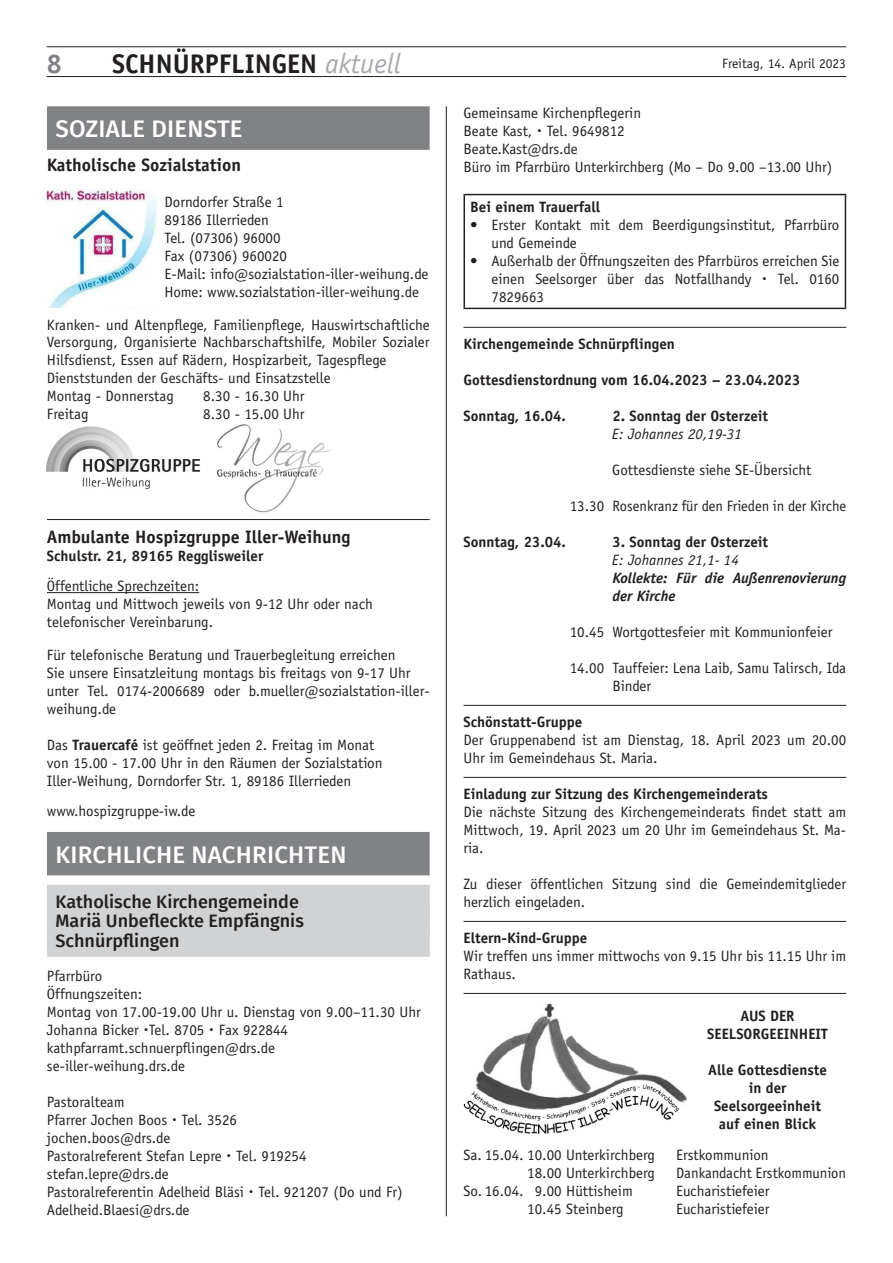
<style>
.page{position:relative;width:893px;height:1263px;background:#fff}
.page>*{position:absolute;margin:0;border:0;box-sizing:border-box;transform-origin:0 0}
.t1{font:700 27px "Officina Sans";color:#231f20}
.t2{font:700 27px "Officina Sans";color:#808285}
.t3{font:500 24px "Fira Sans";letter-spacing:.01em;color:#fff}
.t4{font:500 18px/19.5px "Fira Sans";color:#231f20}
.t5{font:700 18px "Officina Sans";color:#231f20}
.t6{font:15px/18px "Officina Sans";color:#231f20}
.t7{font:700 15px/18px "Officina Sans";color:#231f20;text-align:center}
.t8{font:italic 700 15px/18px "Officina Sans";color:#231f20}
.t9{font:italic 15px "Officina Sans";color:#231f20}
.t10{font:13.5px "Officina Sans";color:#231f20}
.s1{font-weight:400;font-style:italic;font-size:28.35px;color:#a8a9ad}
.s2{font-weight:700}
</style>
<div class="page">
<hr style="left:47px;top:76px;width:799px;height:1px;background:#231f20">
<hr style="left:47px;top:47px;width:799px;height:1px;background:#231f20">
<hr style="left:446px;top:106px;width:1px;height:1110px;background:#231f20">
<hr style="left:463px;top:327px;width:383px;height:1px;background:#231f20">
<hr style="left:463px;top:705px;width:383px;height:1px;background:#231f20">
<hr style="left:463px;top:777px;width:383px;height:1px;background:#231f20">
<hr style="left:463px;top:921px;width:383px;height:1px;background:#231f20">
<hr style="left:463px;top:993px;width:383px;height:1px;background:#231f20">
<hr style="left:463px;top:194px;width:383px;height:1px;background:#231f20">
<hr style="left:463px;top:195px;width:2px;height:113px;background:#231f20">
<hr style="left:845px;top:195px;width:1px;height:113px;background:#231f20">
<hr style="left:463px;top:308px;width:383px;height:1px;background:#231f20">
<img style="left:463px;top:1005px;width:225px;height:129px">
<hr style="left:47px;top:519px;width:383px;height:1px;background:#231f20">
<hr style="left:47px;top:592px;width:152px;height:1px;background:#231f20">
<div style="left:47px;top:106px;width:383px;height:44px;background:#808285"></div>
<img style="left:47px;top:189px;width:109px;height:118px">
<img style="left:47px;top:427px;width:154px;height:62px">
<img style="left:217px;top:424px;width:114px;height:89px">
<div style="left:47px;top:832px;width:383px;height:43px;background:#808285"></div>
<div style="left:47px;top:885px;width:383px;height:33px;background:#d1d2d4"></div>
<div style="left:47px;top:904px;width:383px;height:33px;background:#d1d2d4"></div>
<div style="left:47px;top:924px;width:383px;height:33px;background:#d1d2d4"></div>
<h1 class="t2" style="left:47px;top:47px;width:17px">8</h1>
<h1 class="t1" style="left:112px;top:47px;width:290px">SCHNÜRPFLINGEN <span class="s1">aktuell</span></h1>
<p class="t10" style="left:722px;top:55px;width:125px">Freitag, 14. April 2023</p>
<p class="t6" style="left:463px;top:104px;width:370px">Gemeinsame Kirchenpflegerin<br>Beate Kast, Tel. 9649812<br>Beate.Kast@drs.de<br>Büro im Pfarrbüro Unterkirchberg (Mo – Do 9.00 –13.00 Uhr)</p>
<p class="t7" style="left:470px;top:198px;width:131px">Bei einem Trauerfall</p>
<p class="t6" style="left:491px;top:216px;width:349px;text-indent:-21px">• Erster Kontakt mit dem Beerdigungsinstitut, Pfarrbüro und Gemeinde</p>
<p class="t6" style="left:491px;top:252px;width:349px;text-indent:-21px">• Außerhalb der Öffnungszeiten des Pfarrbüros erreichen Sie einen Seelsorger über das Notfallhandy</p>
<h2 class="t3" style="left:56px;top:109px;width:189px">SOZIALE DIENSTE</h2>
<p class="t5" style="left:47px;top:154px;width:196px">Katholische Sozialstation</p>
<p class="t6" style="left:165px;top:193px;width:265px">Dorndorfer Straße 1<br>89186 Illerrieden<br>Tel. (07306) 96000<br>Fax (07306) 960020<br>E-Mail: info@sozialstation-iller-weihung.de<br>Home: www.sozialstation-iller-weihung.de</p>
<p class="t6" style="left:47px;top:317px;width:384px;line-height:16.5px">Kranken- und Altenpflege, Familienpflege, Hauswirtschaftliche<br>Versorgung, Organisierte Nachbarschaftshilfe, Mobiler Sozialer</p>
<p class="t6" style="left:47px;top:351px;width:341px">Hilfsdienst, Essen auf Rädern, Hospizarbeit, Tagespflege<br>Dienststunden der Geschäfts- und Einsatzstelle<br>Montag - Donnerstag</p>
<p class="t6" style="left:778px;top:270px;width:63px">Tel. 0160</p>
<p class="t6" style="left:491px;top:288px;width:54px">7829663</p>
<p class="t7" style="left:463px;top:335px;width:213px">Kirchengemeinde Schnürpflingen</p>
<p class="t7" style="left:463px;top:371px;width:339px">Gottesdienstordnung vom 16.04.2023 – 23.04.2023</p>
<p class="t7" style="left:463px;top:407px;width:104px">Sonntag, 16.04.</p>
<p class="t7" style="left:612px;top:407px;width:157px">2. Sonntag der Osterzeit</p>
<p class="t9" style="left:612px;top:426px;width:131px">E: Johannes 20,19-31</p>
<p class="t6" style="left:612px;top:461px;width:200px">Gottesdienste siehe SE-Übersicht</p>
<p class="t6" style="left:570px;top:497px;width:278px">13.30 Rosenkranz für den Frieden in der Kirche</p>
<p class="t7" style="left:463px;top:533px;width:104px">Sonntag, 23.04.</p>
<p class="t7" style="left:612px;top:533px;width:157px">3. Sonntag der Osterzeit</p>
<p class="t9" style="left:612px;top:552px;width:128px">E: Johannes 21,1- 14</p>
<p class="t8" style="left:612px;top:569px;width:235px">Kollekte: Für die Außenrenovierung der Kirche</p>
<p class="t6" style="left:570px;top:623px;width:264px">10.45 Wortgottesfeier mit Kommunionfeier</p>
<p class="t6" style="left:612px;top:659px;width:235px;text-indent:-43px">14.00 Tauffeier: Lena Laib, Samu Talirsch, Ida<br>Binder</p>
<p class="t7" style="left:463px;top:713px;width:120px">Schönstatt-Gruppe</p>
<p class="t6" style="left:463px;top:731px;width:384px">Der Gruppenabend ist am Dienstag, 18. April 2023 um 20.00<br>Uhr im Gemeindehaus St. Maria.</p>
<p class="t7" style="left:463px;top:785px;width:306px">Einladung zur Sitzung des Kirchengemeinderats</p>
<p class="t6" style="left:463px;top:803px;width:384px;text-align:justify">Die nächste Sitzung des Kirchengemeinderats findet statt am Mittwoch, 19. April 2023 um 20 Uhr im Gemeindehaus St. Ma&shy;ria.</p>
<p class="t6" style="left:463px;top:875px;width:384px">Zu dieser öffentlichen Sitzung sind die Gemeindemitglieder herzlich eingeladen.</p>
<p class="t7" style="left:463px;top:929px;width:125px">Eltern-Kind-Gruppe</p>
<p class="t6" style="left:463px;top:947px;width:384px">Wir treffen uns immer mittwochs von 9.15 Uhr bis 11.15 Uhr im<br>Rathaus.</p>
<p class="t7" style="left:707px;top:1007px;width:122px">AUS DER<br>SEELSORGEEINHEIT</p>
<p class="t7" style="left:708px;top:1061px;width:120px">Alle Gottesdienste in der<br>Seelsorgeeinheit auf einen Blick</p>
<p class="t6" style="left:463px;top:1145px;width:193px">Sa. 15.04. 10.00 Unterkirchberg</p>
<p class="t6" style="left:676px;top:1145px;width:94px">Erstkommunion</p>
<p class="t6" style="left:527px;top:1163px;width:129px">18.00 Unterkirchberg</p>
<p class="t6" style="left:676px;top:1163px;width:172px">Dankandacht Erstkommunion</p>
<p class="t6" style="left:463px;top:1181px;width:171px">So. 16.04. 9.00 Hüttisheim</p>
<p class="t6" style="left:676px;top:1181px;width:95px">Eucharistiefeier</p>
<p class="t6" style="left:527px;top:1199px;width:98px">10.45 Steinberg</p>
<p class="t6" style="left:676px;top:1199px;width:95px">Eucharistiefeier</p>
<p class="t6" style="left:203px;top:387px;width:103px">8.30 - 16.30 Uhr</p>
<p class="t6" style="left:47px;top:405px;width:43px">Freitag</p>
<p class="t6" style="left:203px;top:405px;width:103px">8.30 - 15.00 Uhr</p>
<p class="t5" style="left:47px;top:526px;width:305px">Ambulante Hospizgruppe Iller-Weihung</p>
<p class="t7" style="left:47px;top:547px;width:218px">Schulstr. 21, 89165 Regglisweiler</p>
<p class="t6" style="left:47px;top:577px;width:327px">Öffentliche Sprechzeiten:<br>Montag und Mittwoch jeweils von 9-12 Uhr oder nach telefonischer Vereinbarung.</p>
<p class="t6" style="left:47px;top:646px;width:384px">Für telefonische Beratung und Trauerbegleitung erreichen<br>Sie unsere Einsatzleitung montags bis freitags von 9-17 Uhr unter Tel. 0174-2006689 oder b.mueller@sozialstation-iller&shy;weihung.de</p>
<p class="t6" style="left:47px;top:736px;width:337px">Das <span class="s2">Trauercafé</span> ist geöffnet jeden 2. Freitag im Monat von 15.00 - 17.00 Uhr in den Räumen der Sozialstation<br>Iller-Weihung, Dorndorfer Str. 1, 89186 Illerrieden</p>
<p class="t6" style="left:47px;top:802px;width:150px">www.hospizgruppe-iw.de</p>
<h2 class="t3" style="left:56px;top:835px;width:293px">KIRCHLICHE NACHRICHTEN</h2>
<p class="t4" style="left:55px;top:891px;width:250px">Katholische Kirchengemeinde<br>Mariä Unbefleckte Empfängnis<br>Schnürpflingen</p>
<p class="t6" style="left:47px;top:967px;width:375px">Pfarrbüro<br>Öffnungszeiten:<br>Montag von 17.00-19.00 Uhr u. Dienstag von 9.00–11.30 Uhr<br>Johanna Bicker Tel. 8705 Fax 922844 kathpfarramt.schnuerpflingen@drs.de<br>se-iller-weihung.drs.de</p>
<p class="t6" style="left:47px;top:1093px;width:357px">Pastoralteam<br>Pfarrer Jochen Boos Tel. 3526<br>jochen.boos@drs.de<br>Pastoralreferent Stefan Lepre Tel. 919254 stefan.lepre@drs.de<br>Pastoralreferentin Adelheid Bläsi Tel. 921207 (Do und Fr)<br>Adelheid.Blaesi@drs.de</p>
</div>
